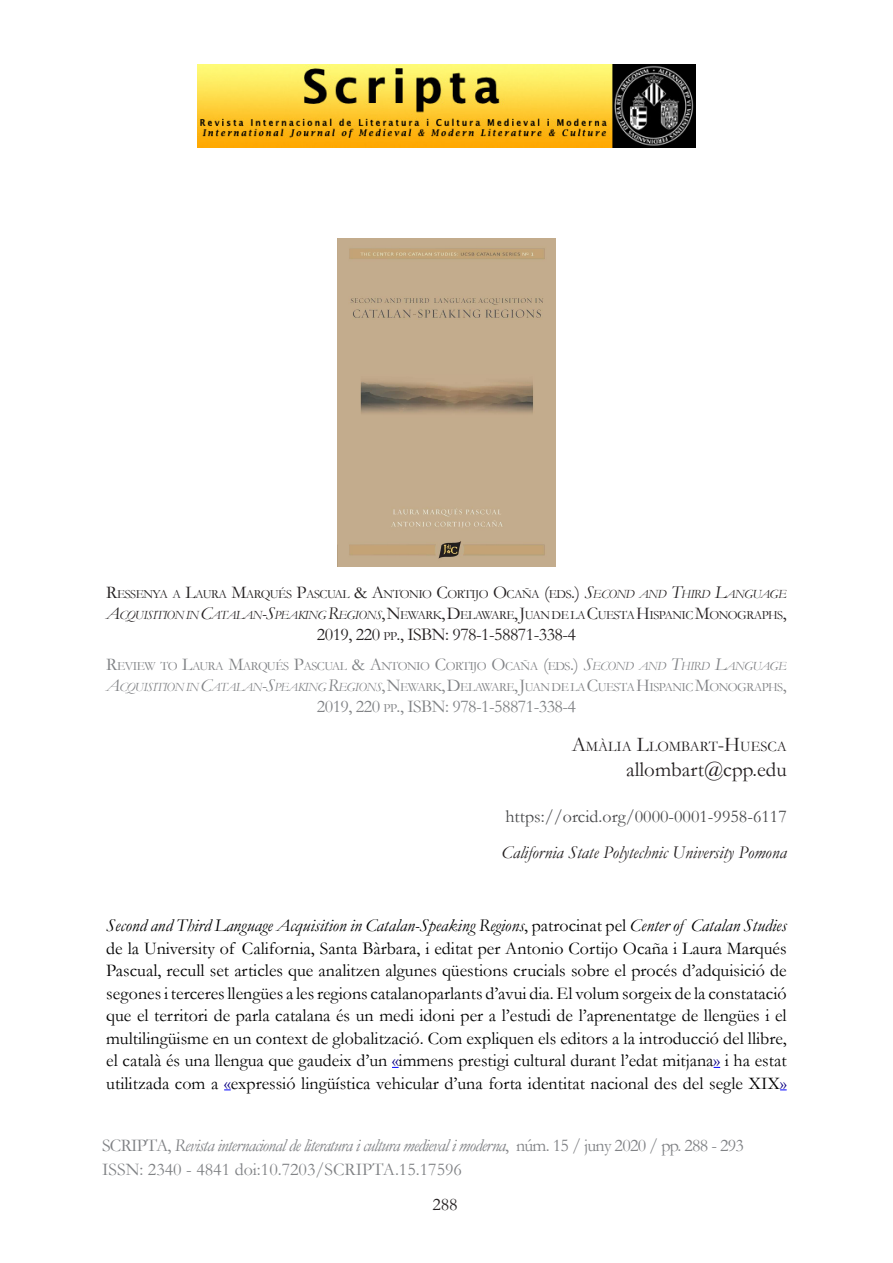
<style>
.page{position:relative;width:893px;height:1263px;background:#fff}
.page>*{position:absolute;margin:0;border:0;box-sizing:border-box;transform-origin:0 0}
.t1{font:21px "Garamond";color:#231f20}
.text_normal{font:18px/22.5px "Garamond";color:#000;text-align:justify}
.t2{font:18px/23.2px "Garamond";color:#808285}
.t3{font:italic 18px "Garamond";color:#231f20}
.t4{font:18px "Garamond";color:#494a4c}
.títol_ressenya{font:18px "Garamond";letter-spacing:-.03em;color:#231f20}
.títol_ressenya-2{font:18px "Garamond";letter-spacing:-.03em;color:#808285}
.t5{font:18px "Garamond";color:#231f20}
.t6{font:14.7px "Garamond";color:#231f20}
.títol_ressenya-3{font:12.6px/21px "Garamond";letter-spacing:-.045em;color:#231f20}
.títol_ressenya-4{font:12.6px/21px "Garamond";letter-spacing:-.045em;color:#808285}
.s1{font-size:18px}
.s2{font-style:italic;font-size:18px}
.s3{font-style:italic}
.s4{font-size:12.6px}
.s5{font-size:21px}
.s6{color:#0b0080}
</style>
<div class="page">
<img style="left:197px;top:64px;width:499px;height:84px">
<img style="left:337px;top:238px;width:219px;height:329px">
<p class="títol_ressenya-3" style="left:106px;top:584px;width:682px"><span class="s1">R</span>ESSENYA A <span class="s1">L</span>AURA <span class="s1">M</span>ARQUÉS <span class="s1">P</span>ASCUAL <span class="s1">&amp; A</span>NTONIO <span class="s1">C</span>ORTIJO <span class="s1">O</span>CAÑA <span class="s1">(</span>EDS<span class="s1">.)</span> <span class="s2">S</span><span class="s3">ECOND AND</span> <span class="s2">T</span><span class="s3">HIRD</span> <span class="s2">L</span><span class="s3">ANGUAGE<br></span><span class="s2">A</span><span class="s3">CQUISITIONIN</span><span class="s2">C</span><span class="s3">ATALAN</span><span class="s2">-S</span><span class="s3">PEAKING</span><span class="s2">R</span><span class="s3">EGIONS</span><span class="s1">, N</span>EWARK<span class="s1">, D</span>ELAWARE<span class="s1">, J</span>UANDELA<span class="s1">C</span>UESTA <span class="s1">H</span>ISPANIC<span class="s1">M</span>ONOGRAPH S<span class="s1">,</span></p>
<p class="títol_ressenya" style="left:317px;top:624px;width:101px">2019, 220 <span class="s4">PP</span>., ISBN</p>
<p class="títol_ressenya" style="left:445px;top:624px;width:132px">: 978-1-58871-338-4</p>
<p class="títol_ressenya-4" style="left:106px;top:656px;width:682px"><span class="s1">R</span>EVIEW TO <span class="s1">L</span>AURA <span class="s1">M</span>ARQUÉS <span class="s1">P</span>ASCUAL <span class="s1">&amp; A</span>NTONIO <span class="s1">C</span>ORTIJO <span class="s1">O</span>CAÑA <span class="s1">(</span>EDS<span class="s1">.)</span> <span class="s2">S</span><span class="s3">ECOND AND</span> <span class="s2">T</span><span class="s3">HIRD</span> <span class="s2">L</span><span class="s3">ANGUAGE<br></span><span class="s2">A</span><span class="s3">CQUISITIONIN</span><span class="s2">C</span><span class="s3">ATALAN</span><span class="s2">-S</span><span class="s3">PEAKING</span><span class="s2">R</span><span class="s3">EGIONS</span><span class="s1">, N</span>EWARK<span class="s1">, D</span>ELAWARE<span class="s1">, J</span>UANDELA<span class="s1">C</span>UESTA <span class="s1">H</span>ISPANIC<span class="s1">M</span>ONOGRAPH S<span class="s1">,</span></p>
<p class="títol_ressenya-2" style="left:317px;top:696px;width:101px">2019, 220 <span class="s4">PP</span>., ISBN</p>
<p class="títol_ressenya-2" style="left:445px;top:696px;width:132px">: 978-1-58871-338-4</p>
<p class="t6" style="left:572px;top:737px;width:216px"><span class="s5">A</span>MÀLIA <span class="s5">L</span>LOMBART<span class="s5">-H</span>UESCA</p>
<p class="t1" style="left:626px;top:757px;width:162px">allombart@cpp.edu</p>
<p class="t4" style="left:505px;top:805px;width:283px">https://orcid.org/0000-0001-9958-6117</p>
<p class="t3" style="left:501px;top:841px;width:287px">California State Polytechnic University Pomona</p>
<p class="text_normal" style="left:106px;top:914px;width:682px"><span class="s3">Second and Third Language Acquisition in Catalan-Speaking Regions</span>, patrocinat pel <span class="s3">Center of Catalan Studies </span>de la University of California, Santa Bàrbara, i editat per Antonio Cortijo Ocaña i Laura Marqués Pascual, recull set articles que analitzen algunes qüestions crucials sobre el procés d’adquisició de segones i terceres llengües a les regions catalanoparlants d’avui dia.El volum sorgeix de la constatació que el territori de parla catalana és un medi idoni per a l’estudi de l’aprenentatge de llengües i el multilingüisme en un context de globalització. Com expliquen els editors a la introducció del llibre, el català és una llengua que gaudeix d’un <span class="s6">«</span>immens prestigi cultural durant l’edat mitjana<span class="s6">»</span> i ha estat utilitzada com a <span class="s6">«</span>expressió lingüística vehicular d’una forta identitat nacional des del segle XIX<span class="s6">»</span></p>
<p class="t2" style="left:102px;top:1134px;width:643px">SCRIPTA, <span class="s3">Revista internacional de literatura i cultura medieval i moderna</span>, núm. 15 / juny 2020 / pp. 288 - 293<br>ISSN: 2340 - 4841 doi:10.7203/SCRIPTA.15.17596</p>
<p class="t5" style="left:432px;top:1193px;width:27px">288</p>
</div>
